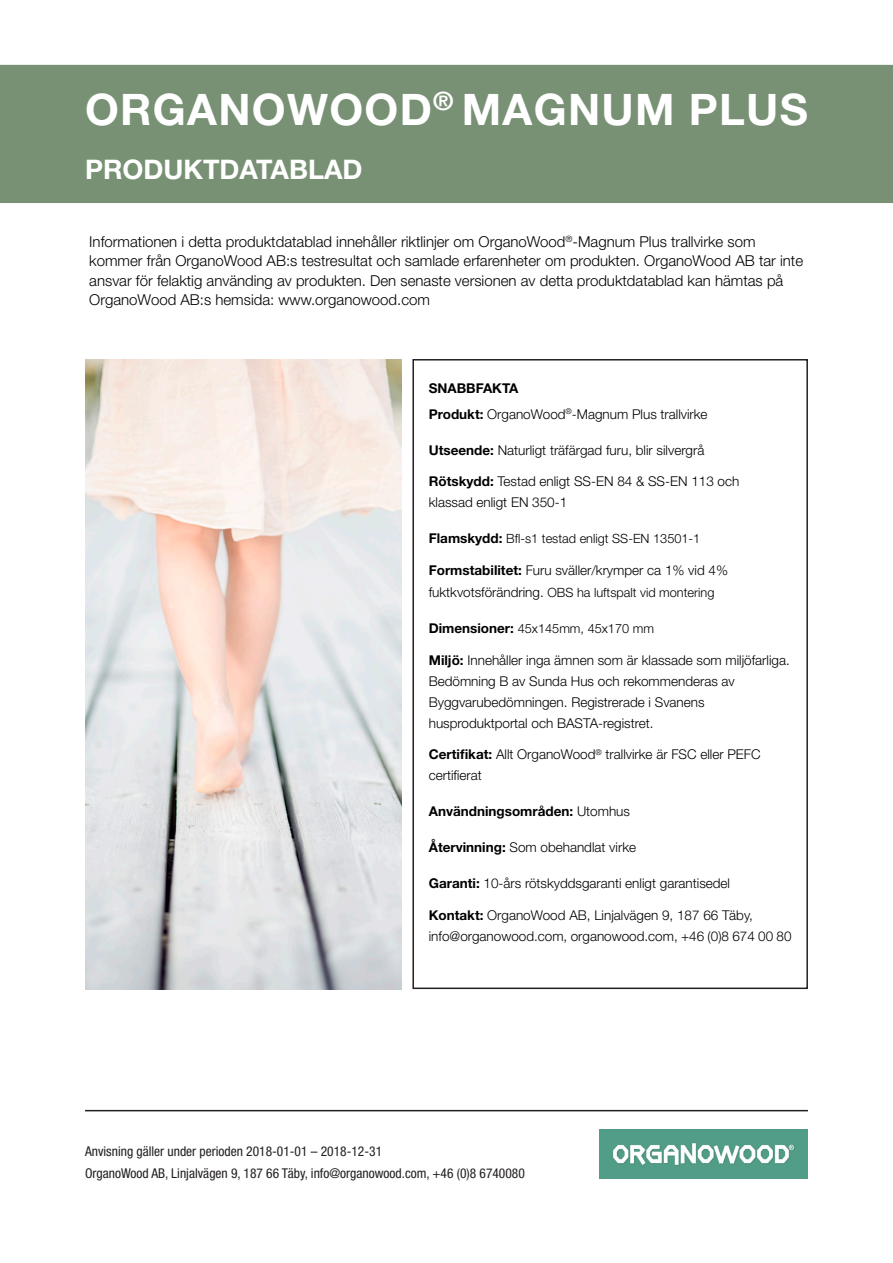
<style>
.page{position:relative;width:893px;height:1263px;background:#fff}
.page>*{position:absolute;margin:0;border:0;box-sizing:border-box;transform-origin:0 0}
.t1{font:700 43.5px "Helvetica Neue LT Std";letter-spacing:.03em;color:#fff}
.t2{font:700 27px "Helvetica Neue LT Std";color:#fff}
.t3{font:300 15px/19.5px "Helvetica Neue LT Std";color:#000002}
.t4{font:300 13.5px "Helvetica Neue LT Std";color:#000001}
.t5{font:condensed 13.5px "Helvetica Neue LT Std";color:#231f20}
.t6{font:700 13.5px "Helvetica Neue LT Std";color:#000001}
.t7{font:300 12.75px "Helvetica Neue LT Std";color:#000002}
.s1{color:#000001}
.s2{font-weight:700}
.s3{font-weight:700;font-size:13.5px;color:#000001}
.s4{font-size:13.5px;color:#000001}
.s5{font-size:13.5px}
.s6{font-weight:300}
</style>
<div class="page">
<div style="left:0;top:65px;width:893px;height:138px;background:#789174"></div>
<img style="left:600px;top:1130px;width:208px;height:48px">
<hr style="left:85px;top:1110px;width:723px;height:1px;background:#231f20">
<img style="left:85px;top:359px;width:317px;height:630px">
<div style="left:412px;top:359px;width:396px;height:630px;border:2px solid #231f20"></div>
<p class="t1" style="left:85px;top:82px;width:724px">ORGANOWOOD<sup>®</sup> MAGNUM PLUS</p>
<p class="t2" style="left:85px;top:152px;width:279px">PRODUKTDATABLAD</p>
<p class="t3" style="left:89px;top:231px;width:668px">Informationen i detta produktdatablad innehåller riktlinjer om OrganoWood<sup>®</sup>-<span class="s1">Magnum Plus</span> trallvirke som</p>
<p class="t3" style="left:89px;top:251px;width:715px">kommer från OrganoWood AB:s testresultat och samlade erfarenheter om produkten. OrganoWood AB tar inte ansvar för felaktig använding av produkten. Den senaste versionen av detta produktdatablad kan hämtas på<br>OrganoWood AB:s hemsida: www.organowood.com</p>
<p class="t6" style="left:429px;top:380px;width:91px">SNABBFAKTA</p>
<p class="t4" style="left:429px;top:405px;width:280px"><span class="s2">Produkt:</span> OrganoWood<sup>®</sup>-Magnum Plus trallvirke</p>
<p class="t4" style="left:429px;top:441px;width:277px"><span class="s2">Utseende:</span> Naturligt träfärgad furu, blir silvergrå</p>
<p class="t4" style="left:429px;top:473px;width:312px"><span class="s2">Rötskydd:</span> Testad enligt SS-EN 84 &amp; SS-EN 113 och</p>
<p class="t4" style="left:429px;top:494px;width:140px">klassad enligt EN 350-1</p>
<p class="t7" style="left:429px;top:531px;width:273px"><span class="s3">Flamskydd:</span> Bfl-s1 testad enligt SS-EN 13501-1</p>
<p class="t4" style="left:429px;top:561px;width:301px"><span class="s2">Formstabilitet:</span> Furu sväller/krymper ca 1% vid 4%</p>
<p class="t7" style="left:429px;top:585px;width:287px"><span class="s4">fuktkvotsförän</span><span class="s5">dring.</span> OBS ha luftspalt vid montering</p>
<p class="t7" style="left:429px;top:621px;width:227px"><span class="s3">Dimensioner:</span> 45x145mm, 45x170 mm</p>
<p class="t4" style="left:429px;top:651px;width:363px"><span class="s2">Miljö:</span> Innehåller inga ämnen som är klassade som miljöfarliga.</p>
<p class="t4" style="left:429px;top:672px;width:308px">Bedömning B av Sunda Hus och rekommenderas av</p>
<p class="t4" style="left:429px;top:693px;width:277px">Byggvarubedömningen. Registrerade i Svanens</p>
<p class="t4" style="left:429px;top:714px;width:226px">husproduktportal och BASTA-registret.</p>
<p class="t4" style="left:429px;top:746px;width:333px"><span class="s2">Certifikat:</span> Allt OrganoWood<sup>®</sup> trallvirke är FSC eller PEFC</p>
<p class="t4" style="left:429px;top:767px;width:55px">certifierat</p>
<p class="t6" style="left:429px;top:803px;width:203px">Användningsområden: <span class="s6">Utomhus</span></p>
<p class="t4" style="left:429px;top:839px;width:209px"><span class="s2">Återvinning:</span> Som obehandlat virke</p>
<p class="t4" style="left:429px;top:875px;width:303px"><span class="s2">Garanti:</span> 10-års rötskyddsgaranti enligt garantisedel</p>
<p class="t4" style="left:429px;top:906px;width:326px"><span class="s2">Kontakt:</span> OrganoWood AB, Linjalvägen 9, 187 66 Täby,</p>
<p class="t4" style="left:429px;top:927px;width:364px">info@organowood.com, organowood.com, +46 (0)8 674 00 80</p>
<p class="t5" style="left:85px;top:1143px;width:299px">Anvisning gäller under perioden 2018-01-01 – 2018-12-31</p>
<p class="t5" style="left:85px;top:1166px;width:441px">OrganoWood AB, Linjalvägen 9, 187 66 Täby, info@organowood.com, +46 (0)8 6740080</p>
</div>
